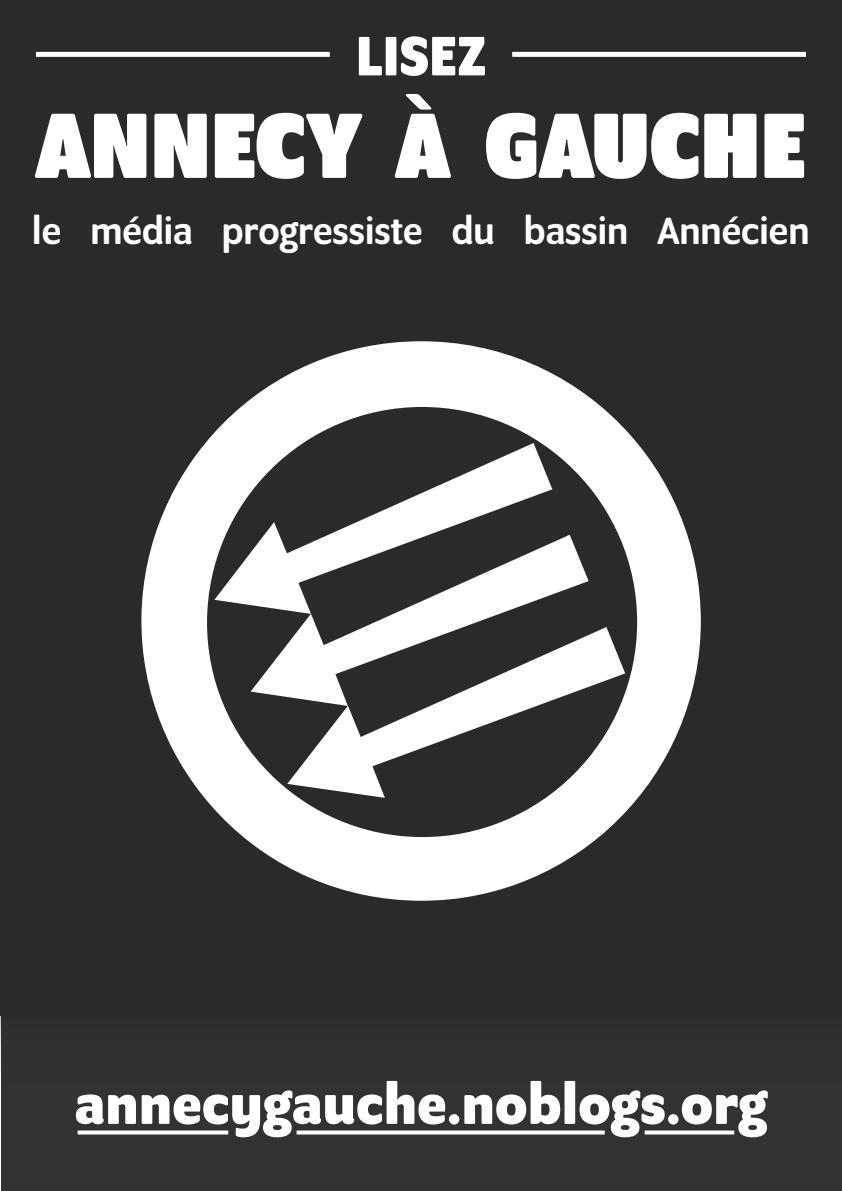
<style>
.page{position:relative;width:842px;height:1191px;background:#fff}
.page>*{position:absolute;margin:0;border:0;box-sizing:border-box;transform-origin:0 0}
.t1{font:900 100px "Program OT";color:#fff}
.t2{font:700 60px "Program OT";color:#fff}
.t3{font:500 41px "Program OT";color:#fff}
</style>
<div class="page">
<div style="left:1px;top:916px;width:841px;height:275px;background:#333233"></div>
<div style="left:0;top:0;width:842px;height:1088px;background:#313031"></div>
<div style="left:0;top:0;width:842px;height:1015px;background:#2b292a"></div>
<div style="left:512px;top:52px;width:294px;height:5px;background:#fff"></div>
<div style="left:36px;top:52px;width:294px;height:5px;background:#fff"></div>
<svg style="left:141px;top:341px;width:560px;height:560px;fill:#fdfdfd"></svg>
<svg style="left:214px;top:443px;width:375px;height:263px"></svg>
<svg style="left:287px;top:627px;width:338px;height:171px"></svg>
<svg style="left:78px;top:1130px;width:150px;height:4px"></svg>
<svg style="left:297px;top:1130px;width:308px;height:4px"></svg>
<svg style="left:645px;top:1130px;width:89px;height:4px"></svg>
<h2 class="t2" style="left:356px;top:21px;width:132px">LISEZ</h2>
<h1 class="t1" style="left:36px;top:88px;width:771px">ANNECY À GAUCHE</h1>
<p class="t3" style="left:32px;top:208px;width:779px">le média progressiste du bassin Annécien</p>
<h2 class="t2" style="left:75px;top:1070px;width:694px">annecygauche.noblogs.org</h2>
</div>
